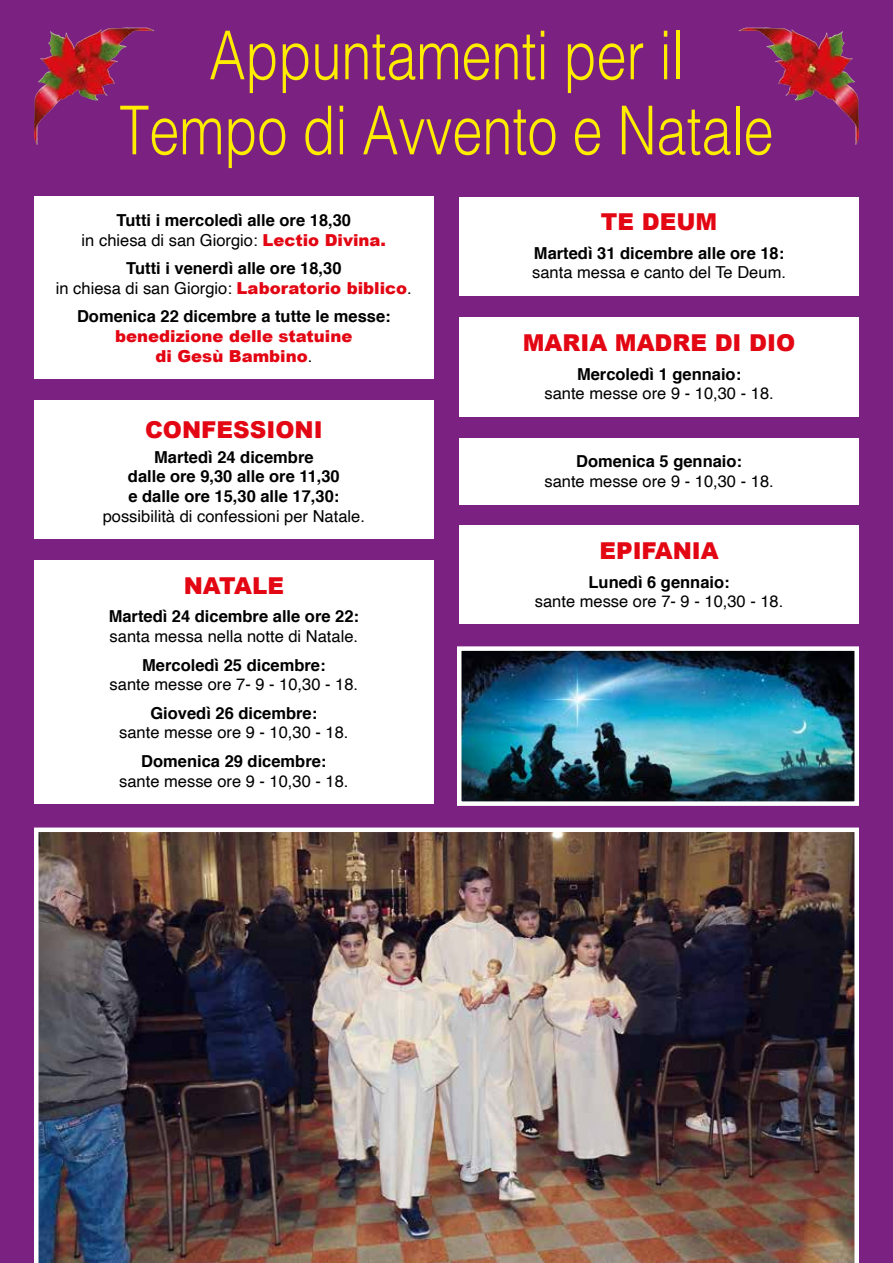
<style>
.page{position:relative;width:893px;height:1263px;background:#7a2182}
.page>*{position:absolute;margin:0;border:0;box-sizing:border-box;transform-origin:0 0}
.t1{font:300 67.5px/75px "Helvetica";color:#ffed00;text-align:center;scale:.8 1}
.t2{font:900 23.25px "Arial";color:#e30613}
.t3{font:700 16.5px/19.8px "Helvetica";color:#000;text-align:center}
.t4{font:16.5px "Helvetica";color:#000}
.t5{font:900 16.5px/19.8px "Arial";color:#e30613;text-align:center}
.s1{font-weight:400}
.s2{font-family:"Arial";font-weight:900;color:#e30613}
.s3{font-family:"Helvetica";font-weight:400;color:#000}
</style>
<div class="page">
<div style="left:34px;top:197px;width:400px;height:182px;background:#fff"></div>
<div style="left:34px;top:401px;width:400px;height:138px;background:#fff"></div>
<div style="left:34px;top:560px;width:400px;height:243px;background:#fff"></div>
<div style="left:459px;top:197px;width:400px;height:98px;background:#fff"></div>
<img style="left:34px;top:827px;width:825px;height:436px">
<img style="left:34px;top:28px;width:93px;height:117px">
<img style="left:739px;top:28px;width:107px;height:86px">
<div style="left:459px;top:317px;width:400px;height:100px;background:#fff"></div>
<div style="left:459px;top:438px;width:400px;height:66px;background:#fff"></div>
<div style="left:459px;top:526px;width:400px;height:98px;background:#fff"></div>
<img style="left:462px;top:651px;width:392px;height:150px">
<div style="left:457px;top:646px;width:402px;height:160px;border:4px solid #fff"></div>
<h1 class="t1" style="left:119px;top:13px;width:819px">Appuntamenti per il<br>Tempo di Avvento e Natale</h1>
<p class="t3" style="left:82px;top:211px;width:306px">Tutti i mercoledì alle ore 18,30<br><span class="s1">in chiesa di san Giorgio:</span> <span class="s2">Lectio Divina.</span></p>
<p class="t3" style="left:56px;top:259px;width:357px">Tutti i venerdì alle ore 18,30<br><span class="s1">in chiesa di san Giorgio:</span> <span class="s2">Laboratorio biblico</span><span class="s1">.</span></p>
<p class="t3" style="left:77px;top:307px;width:315px">Domenica 22 dicembre a tutte le messe:</p>
<p class="t5" style="left:115px;top:326px;width:239px">benedizione delle statuine di Gesù Bambino<span class="s3">.</span></p>
<h2 class="t2" style="left:145px;top:413px;width:179px">CONFESSIONI</h2>
<p class="t3" style="left:128px;top:447px;width:213px">Martedì 24 dicembre<br>dalle ore 9,30 alle ore 11,30 e dalle ore 15,30 alle 17,30:</p>
<p class="t4" style="left:103px;top:503px;width:264px">possibilità di confessioni per Natale.</p>
<h2 class="t2" style="left:184px;top:569px;width:102px">NATALE</h2>
<p class="t3" style="left:109px;top:607px;width:252px">Martedì 24 dicembre alle ore 22:</p>
<p class="t4" style="left:110px;top:624px;width:250px">santa messa nella notte di Natale.</p>
<p class="t3" style="left:142px;top:655px;width:185px">Mercoledì 25 dicembre:</p>
<p class="t4" style="left:110px;top:672px;width:250px">sante messe ore 7- 9 - 10,30 - 18.</p>
<p class="t3" style="left:150px;top:703px;width:168px">Giovedì 26 dicembre:</p>
<p class="t4" style="left:119px;top:720px;width:231px">sante messe ore 9 - 10,30 - 18.</p>
<p class="t3" style="left:141px;top:751px;width:187px">Domenica 29 dicembre:</p>
<p class="t4" style="left:119px;top:768px;width:231px">sante messe ore 9 - 10,30 - 18.</p>
<h2 class="t2" style="left:601px;top:205px;width:118px">TE DEUM</h2>
<p class="t3" style="left:534px;top:243px;width:252px">Martedì 31 dicembre alle ore 18:</p>
<p class="t4" style="left:532px;top:260px;width:255px">santa messa e canto del Te Deum.</p>
<h2 class="t2" style="left:523px;top:326px;width:274px">MARIA MADRE DI DIO</h2>
<p class="t3" style="left:577px;top:364px;width:166px">Mercoledì 1 gennaio:</p>
<p class="t4" style="left:544px;top:381px;width:231px">sante messe ore 9 - 10,30 - 18.</p>
<p class="t3" style="left:576px;top:452px;width:167px">Domenica 5 gennaio:</p>
<p class="t4" style="left:544px;top:469px;width:231px">sante messe ore 9 - 10,30 - 18.</p>
<h2 class="t2" style="left:599px;top:534px;width:121px">EPIFANIA</h2>
<p class="t3" style="left:588px;top:572px;width:143px">Lunedì 6 gennaio:</p>
<p class="t4" style="left:535px;top:589px;width:250px">sante messe ore 7- 9 - 10,30 - 18.</p>
</div>
